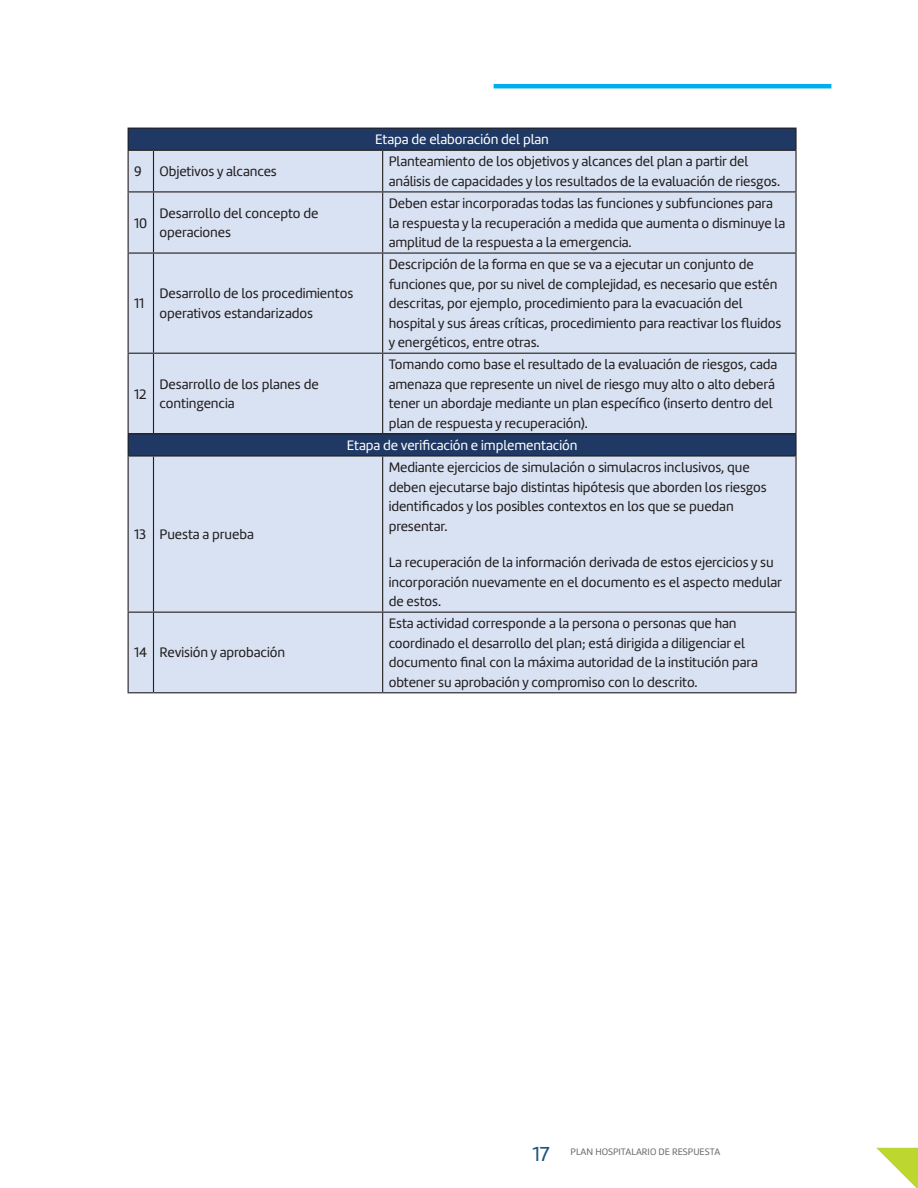
<style>
.page{position:relative;width:918px;height:1188px;background:#fff}
.page>*{position:absolute;margin:0;border:0;box-sizing:border-box;transform-origin:0 0}
.t1{font:14.25px/19.5px "Marine";letter-spacing:-.005em;color:#231f20}
.t2{font:14.25px "Marine";letter-spacing:-.005em;color:#fff}
.t3{font:9.75px "Marine";color:#6c6d70}
.s1{font-size:21px;color:#1a547c}
</style>
<div class="page">
<hr style="left:494px;top:84px;width:337px;height:4px;background:#00aeef">
<svg style="left:876px;top:1148px;width:42px;height:40px"></svg>
<div style="left:128px;top:128px;width:668px;height:22px;background:#1f3864"></div>
<div style="left:129px;top:151px;width:666px;height:282px;background:#d9e2f3"></div>
<div style="left:128px;top:434px;width:668px;height:22px;background:#1f3864"></div>
<div style="left:129px;top:457px;width:666px;height:235px;background:#d9e2f3"></div>
<hr style="left:153px;top:128px;width:230px;height:1px;background:#231f20">
<hr style="left:383px;top:128px;width:414px;height:1px;background:#231f20">
<hr style="left:795px;top:129px;width:2px;height:21px;background:#231f20">
<svg style="left:128px;top:128px;width:25px;height:23px"></svg>
<hr style="left:128px;top:151px;width:1px;height:40px;background:#231f20">
<hr style="left:153px;top:150px;width:230px;height:1px;background:#231f20">
<hr style="left:153px;top:151px;width:1px;height:40px;background:#231f20">
<hr style="left:383px;top:150px;width:414px;height:1px;background:#231f20">
<hr style="left:382px;top:151px;width:1px;height:40px;background:#231f20">
<hr style="left:795px;top:151px;width:2px;height:40px;background:#231f20">
<svg style="left:128px;top:191px;width:25px;height:1px"></svg>
<hr style="left:128px;top:192px;width:1px;height:60px;background:#231f20">
<hr style="left:153px;top:191px;width:230px;height:1px;background:#231f20">
<hr style="left:153px;top:192px;width:1px;height:60px;background:#231f20">
<hr style="left:383px;top:191px;width:414px;height:1px;background:#231f20">
<hr style="left:382px;top:192px;width:1px;height:60px;background:#231f20">
<hr style="left:795px;top:192px;width:2px;height:60px;background:#231f20">
<svg style="left:128px;top:433px;width:25px;height:22px"></svg>
<hr style="left:153px;top:433px;width:230px;height:1px;background:#231f20">
<hr style="left:383px;top:433px;width:414px;height:1px;background:#231f20">
<hr style="left:795px;top:434px;width:2px;height:21px;background:#231f20">
<hr style="left:128px;top:455px;width:25px;height:2px;background:#231f20">
<hr style="left:128px;top:457px;width:1px;height:155px;background:#231f20">
<hr style="left:153px;top:455px;width:230px;height:2px;background:#231f20">
<hr style="left:153px;top:457px;width:1px;height:155px;background:#231f20">
<hr style="left:383px;top:455px;width:414px;height:2px;background:#231f20">
<hr style="left:382px;top:457px;width:1px;height:155px;background:#231f20">
<hr style="left:795px;top:457px;width:2px;height:155px;background:#231f20">
<svg style="left:128px;top:612px;width:25px;height:1px"></svg>
<hr style="left:128px;top:613px;width:1px;height:79px;background:#231f20">
<hr style="left:153px;top:612px;width:230px;height:1px;background:#231f20">
<hr style="left:153px;top:613px;width:1px;height:79px;background:#231f20">
<hr style="left:383px;top:612px;width:414px;height:1px;background:#231f20">
<hr style="left:382px;top:613px;width:1px;height:79px;background:#231f20">
<hr style="left:795px;top:613px;width:2px;height:79px;background:#231f20">
<hr style="left:128px;top:252px;width:25px;height:2px;background:#231f20">
<hr style="left:128px;top:254px;width:1px;height:99px;background:#231f20">
<svg style="left:128px;top:353px;width:25px;height:1px"></svg>
<hr style="left:128px;top:354px;width:1px;height:79px;background:#231f20">
<svg style="left:128px;top:692px;width:25px;height:1px"></svg>
<hr style="left:153px;top:252px;width:230px;height:2px;background:#231f20">
<hr style="left:153px;top:254px;width:1px;height:99px;background:#231f20">
<hr style="left:383px;top:252px;width:414px;height:2px;background:#231f20">
<hr style="left:382px;top:254px;width:1px;height:99px;background:#231f20">
<hr style="left:795px;top:254px;width:2px;height:99px;background:#231f20">
<hr style="left:153px;top:353px;width:230px;height:1px;background:#231f20">
<hr style="left:153px;top:354px;width:1px;height:79px;background:#231f20">
<hr style="left:383px;top:353px;width:414px;height:1px;background:#231f20">
<hr style="left:382px;top:354px;width:1px;height:79px;background:#231f20">
<hr style="left:795px;top:354px;width:2px;height:79px;background:#231f20">
<hr style="left:153px;top:692px;width:230px;height:1px;background:#231f20">
<hr style="left:383px;top:692px;width:414px;height:1px;background:#231f20">
<p class="t2" style="left:375px;top:131px;width:175px">Etapa de elaboración del plan</p>
<p class="t1" style="left:134px;top:162px;width:9px">9</p>
<p class="t1" style="left:160px;top:162px;width:119px">Objetivos y alcances</p>
<p class="t1" style="left:389px;top:152px;width:393px">Planteamiento de los objetivos y alcances del plan a partir del análisis de capacidades y los resultados de la evaluación de riesgos.</p>
<p class="t1" style="left:134px;top:213px;width:15px">10</p>
<p class="t1" style="left:160px;top:203px;width:161px">Desarrollo del concepto de operaciones</p>
<p class="t1" style="left:389px;top:194px;width:398px">Deben estar incorporadas todas las funciones y subfunciones para la respuesta y la recuperación a medida que aumenta o disminuye la amplitud de la respuesta a la emergencia.</p>
<p class="t1" style="left:134px;top:294px;width:12px">11</p>
<p class="t1" style="left:160px;top:284px;width:195px">Desarrollo de los procedimientos operativos estandarizados</p>
<p class="t1" style="left:389px;top:255px;width:394px">Descripción de la forma en que se va a ejecutar un conjunto de funciones que, por su nivel de complejidad, es necesario que estén descritas, por ejemplo, procedimiento para la evacuación del hospital y sus áreas críticas, procedimiento para reactivar los fluidos y energéticos, entre otras.</p>
<p class="t1" style="left:134px;top:384px;width:14px">12</p>
<p class="t1" style="left:160px;top:374px;width:161px">Desarrollo de los planes de contingencia</p>
<p class="t1" style="left:134px;top:525px;width:121px">13 Puesta a prueba</p>
<p class="t1" style="left:134px;top:643px;width:153px">14 Revisión y aprobación</p>
<p class="t1" style="left:389px;top:355px;width:390px">Tomando como base el resultado de la evaluación de riesgos, cada amenaza que represente un nivel de riesgo muy alto o alto deberá tener un abordaje mediante un plan específico (inserto dentro del plan de respuesta y recuperación).</p>
<p class="t2" style="left:347px;top:436px;width:232px">Etapa de verificación e implementación</p>
<p class="t1" style="left:389px;top:458px;width:380px">Mediante ejercicios de simulación o simulacros inclusivos, que deben ejecutarse bajo distintas hipótesis que aborden los riesgos identificados y los posibles contextos en los que se puedan presentar.</p>
<p class="t1" style="left:389px;top:553px;width:395px">La recuperación de la información derivada de estos ejercicios y su incorporación nuevamente en el documento es el aspecto medular de estos.</p>
<p class="t1" style="left:389px;top:614px;width:371px">Esta actividad corresponde a la persona o personas que han coordinado el desarrollo del plan; está dirigida a diligenciar el documento final con la máxima autoridad de la institución para obtener su aprobación y compromiso con lo descrito.</p>
<p class="t3" style="left:532px;top:1145px;width:189px"><span class="s1">17</span> PLAN HOSPITALARIO DE RESPUESTA</p>
</div>
